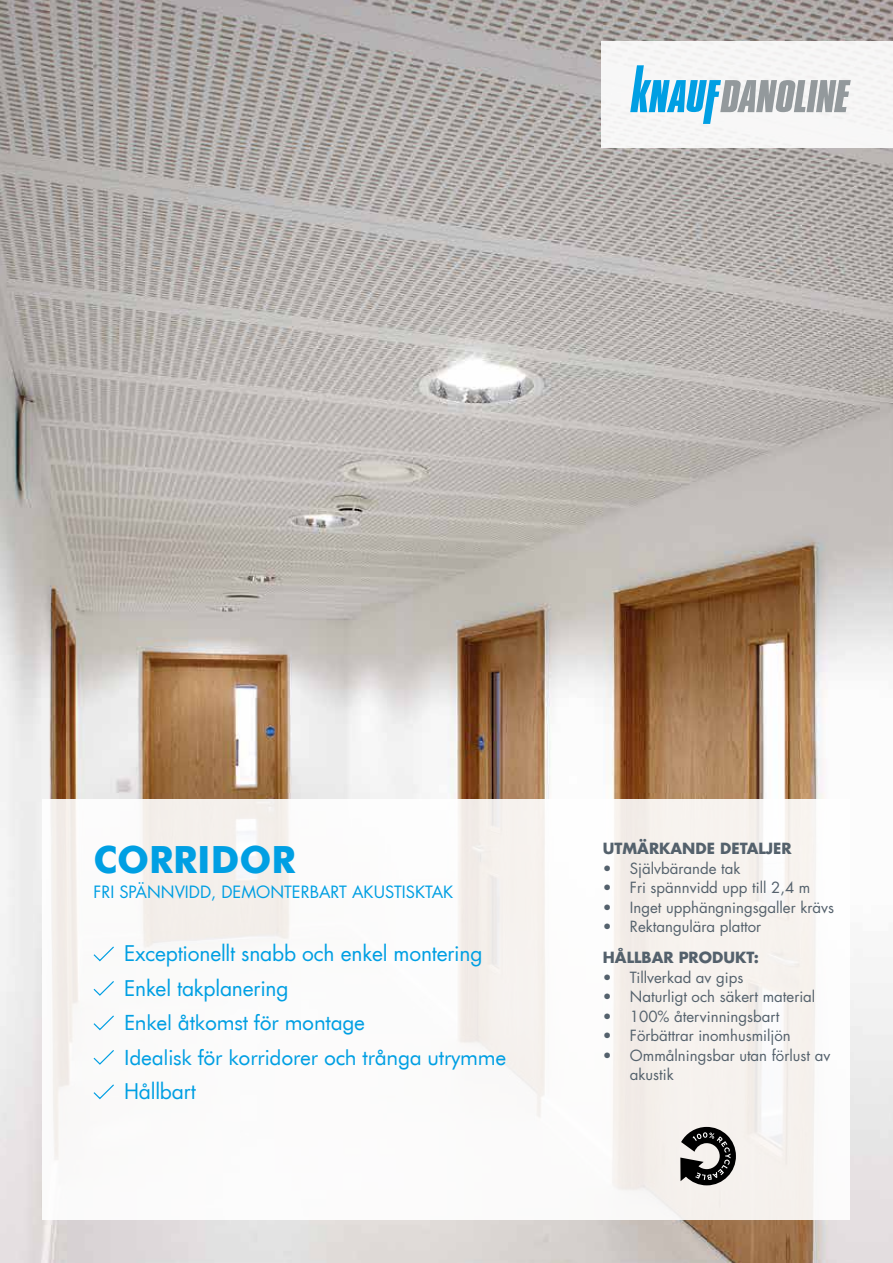
<style>
.page{position:relative;width:893px;height:1263px;background:#fff}
.page>*{position:absolute;margin:0;border:0;box-sizing:border-box;transform-origin:0 0}
.t1{font:700 37.5px "Futura TL";color:#009fe3}
.t2{font:21px/34.5px "Futura Std";letter-spacing:-.01em;color:#009fe3}
.t3{font:21px/34.5px "Futura TL";letter-spacing:-.01em;color:#009fe3}
.t4{font:16.5px "Futura Std";color:#009fe3}
.t5{font:15px/19.5px "Futura Std";color:#54616c}
.t6{font:700 15px "Futura Std";color:#54616c}
</style>
<div class="page">
<img style="left:0;top:0;width:893px;height:1263px">
<div style="left:602px;top:41px;width:291px;height:107px;background:#f7f6f6"></div>
<svg style="left:43px;top:799px;width:807px;height:421px"></svg>
<svg style="left:92px;top:945px;width:23px;height:17px"></svg>
<svg style="left:92px;top:980px;width:23px;height:17px"></svg>
<svg style="left:92px;top:1014px;width:23px;height:17px"></svg>
<svg style="left:92px;top:1049px;width:23px;height:17px"></svg>
<svg style="left:92px;top:1083px;width:23px;height:17px"></svg>
<svg style="left:680px;top:1127px;width:56px;height:58px;background:#6c6b69"></svg>
<svg style="left:630px;top:65px;width:221px;height:59px"></svg>
<h1 class="t1" style="left:94px;top:834px;width:204px">CORRIDOR</h1>
<p class="t4" style="left:94px;top:882px;width:361px">FRI SPÄNNVIDD, DEMONTERBART AKUSTISKTAK</p>
<h2 class="t2" style="left:124px;top:937px;width:360px">Exceptionellt snabb och enkel montering<br>Enkel takplanering</h2>
<h2 class="t3" style="left:124px;top:1005px;width:384px">Enkel åtkomst för montage<br>Idealisk för korridorer och trånga utrymme</h2>
<h2 class="t2" style="left:124px;top:1074px;width:73px">Hållbart</h2>
<p class="t6" style="left:603px;top:839px;width:190px">UTMÄRKANDE DETALJER</p>
<p class="t5" style="left:603px;top:859px;width:139px">• Självbärande tak</p>
<p class="t5" style="left:603px;top:878px;width:209px">• Fri spännvidd upp till 2,4 m</p>
<p class="t5" style="left:603px;top:898px;width:233px">• Inget upphängningsgaller krävs</p>
<p class="t5" style="left:603px;top:917px;width:160px">• Rektangulära plattor</p>
<p class="t6" style="left:603px;top:947px;width:158px">HÅLLBAR PRODUKT:</p>
<p class="t5" style="left:603px;top:967px;width:142px">• Tillverkad av gips</p>
<p class="t5" style="left:603px;top:987px;width:214px">• Naturligt och säkert material</p>
<p class="t5" style="left:603px;top:1006px;width:178px">• 100% återvinningsbart</p>
<p class="t5" style="left:603px;top:1026px;width:189px">• Förbättrar inomhusmiljön</p>
<p class="t5" style="left:630px;top:1045px;width:202px;text-indent:-27px">• Ommålningsbar utan förlust av akustik</p>
</div>
